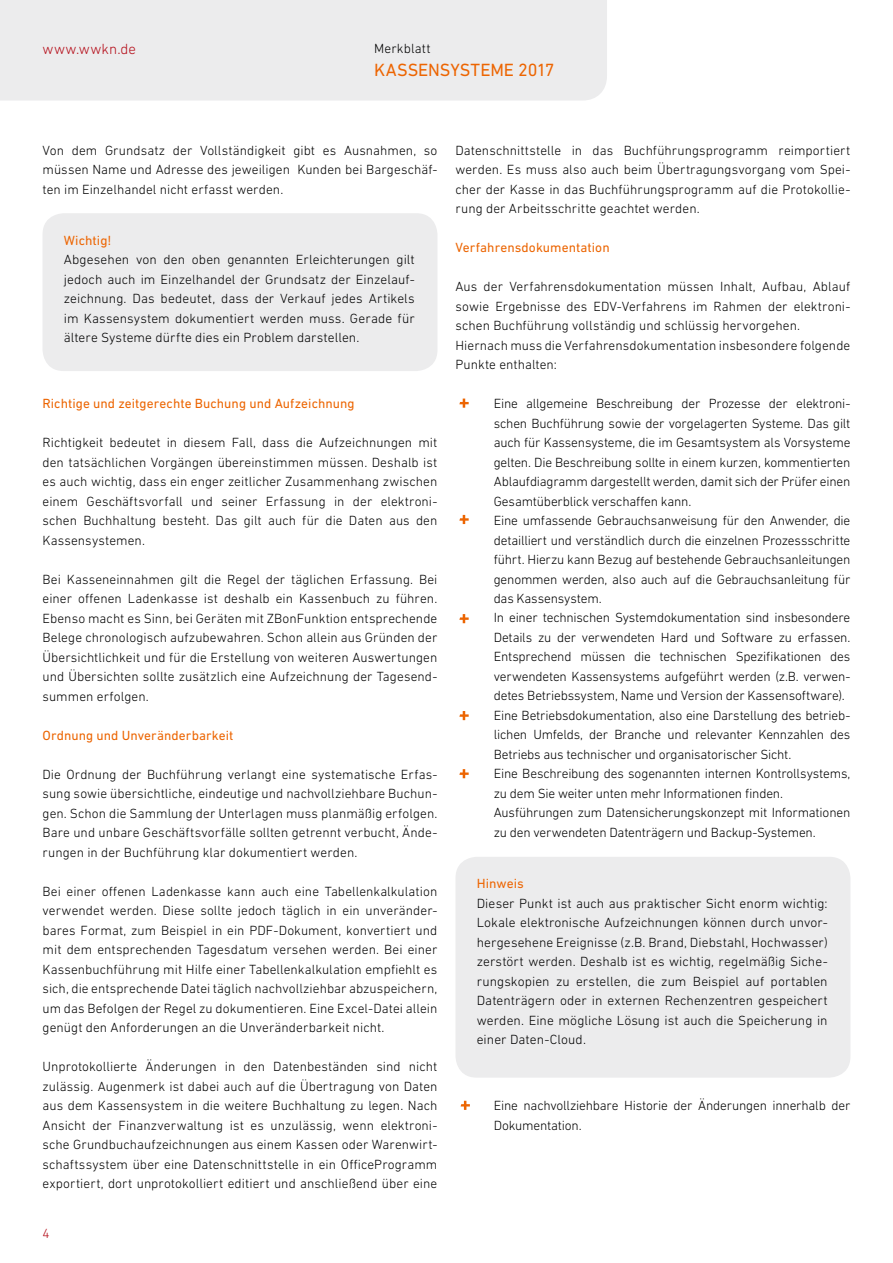
<style>
.page{position:relative;width:893px;height:1263px;background:#fff}
.page>*{position:absolute;margin:0;border:0;box-sizing:border-box;transform-origin:0 0}
.t1{font:18px "DIN Next LT Pro";letter-spacing:-.005em;color:#ec6502}
.t2{font:300 15px "DIN Next LT Pro";letter-spacing:.02em;color:#b50f1b}
.t3{font:300 13.5px/19.5px "DIN Next LT Pro";letter-spacing:-.01em;color:#000;text-align:justify}
.t4{font:13.5px "DIN Next LT Pro";letter-spacing:.005em;color:#ec6502}
.t5{font:300 13.5px "DIN Next LT Pro";letter-spacing:.01em;color:#000}
.t6{font:300 13.5px "DIN Next LT Pro";color:#b50f1b}
</style>
<div class="page">
<div style="left:0;top:0;width:607px;height:101px;background:#ececed"></div>
<div style="left:43px;top:213px;width:394px;height:158px;background:#ececed;border-radius:21px"></div>
<div style="left:455px;top:857px;width:395px;height:221px;background:#ececed;border-radius:21px"></div>
<svg style="left:459px;top:399px;width:10px;height:9px"></svg>
<svg style="left:459px;top:515px;width:10px;height:9px"></svg>
<svg style="left:459px;top:614px;width:10px;height:9px"></svg>
<svg style="left:459px;top:711px;width:10px;height:9px"></svg>
<svg style="left:459px;top:769px;width:10px;height:9px"></svg>
<svg style="left:461px;top:1101px;width:9px;height:9px"></svg>
<p class="t2" style="left:43px;top:40px;width:95px">www.wwkn.de</p>
<p class="t5" style="left:374px;top:40px;width:58px">Merkblatt</p>
<h1 class="t1" style="left:374px;top:60px;width:182px">Kassensysteme 2017</h1>
<p class="t3" style="left:43px;top:140px;width:396px">Von dem Grundsatz der Vollständigkeit gibt es Ausnahmen, so müssen Name und Adresse des jeweiligen Kunden bei Bargeschäf&shy;ten im Einzelhandel nicht erfasst werden.</p>
<p class="t4" style="left:64px;top:232px;width:49px">Wichtig!</p>
<p class="t3" style="left:64px;top:250px;width:353px">Abgesehen von den oben genannten Erleichterungen gilt jedoch auch im Einzelhandel der Grundsatz der Einzelauf&shy;zeichnung. Das bedeutet, dass der Verkauf jedes Artikels im Kassensystem dokumentiert werden muss. Gerade für ältere Systeme dürfte dies ein Problem darstellen.</p>
<p class="t4" style="left:43px;top:396px;width:314px">Richtige und zeitgerechte Buchung und Aufzeichnung</p>
<p class="t3" style="left:43px;top:433px;width:396px">Richtigkeit bedeutet in diesem Fall, dass die Aufzeichnungen mit den tatsächlichen Vorgängen übereinstimmen müssen. Deshalb ist es auch wichtig, dass ein enger zeitlicher Zusammenhang zwischen einem Geschäftsvorfall und seiner Erfassung in der elektroni&shy;schen Buchhaltung besteht. Das gilt auch für die Daten aus den Kassensystemen.</p>
<p class="t3" style="left:43px;top:569px;width:396px">Bei Kasseneinnahmen gilt die Regel der täglichen Erfassung. Bei einer offenen Ladenkasse ist deshalb ein Kassenbuch zu führen.<br>Ebenso macht es Sinn, bei Geräten mit ZBonFunktion entsprechende Belege chronologisch aufzubewahren. Schon allein aus Gründen der Übersichtlichkeit und für die Erstellung von weiteren Auswertungen und Übersichten sollte zusätzlich eine Aufzeichnung der Tagesend&shy;summen erfolgen.</p>
<p class="t4" style="left:43px;top:727px;width:192px">Ordnung und Unveränderbarkeit</p>
<p class="t3" style="left:43px;top:764px;width:396px">Die Ordnung der Buchführung verlangt eine systematische Erfas&shy;sung sowie übersichtliche, eindeutige und nachvollziehbare Buchun&shy;gen. Schon die Sammlung der Unterlagen muss planmäßig erfolgen.<br>Bare und unbare Geschäftsvorfälle sollten getrennt verbucht, Ände&shy;rungen in der Buchführung klar dokumentiert werden.</p>
<p class="t3" style="left:43px;top:881px;width:396px">Bei einer offenen Ladenkasse kann auch eine Tabellenkalkulation verwendet werden. Diese sollte jedoch täglich in ein unveränder&shy;bares Format, zum Beispiel in ein PDF-Dokument, konvertiert und mit dem entsprechenden Tagesdatum versehen werden. Bei einer Kassenbuchführung mit Hilfe einer Tabellenkalkulation empfiehlt es sich, die entsprechende Datei täglich nachvollziehbar abzuspeichern, um das Befolgen der Regel zu dokumentieren. Eine Excel-Datei allein genügt den Anforderungen an die Unveränderbarkeit nicht.</p>
<p class="t3" style="left:43px;top:1057px;width:396px">Unprotokollierte Änderungen in den Datenbeständen sind nicht zulässig. Augenmerk ist dabei auch auf die Übertragung von Daten aus dem Kassensystem in die weitere Buchhaltung zu legen. Nach Ansicht der Finanzverwaltung ist es unzulässig, wenn elektroni&shy;sche Grundbuchaufzeichnungen aus einem Kassen oder Warenwirt&shy;schaftssystem über eine Datenschnittstelle in ein OfficeProgramm exportiert, dort unprotokolliert editiert und anschließend über eine</p>
<p class="t6" style="left:43px;top:1226px;width:9px">4</p>
<p class="t3" style="left:455px;top:140px;width:396px">Datenschnittstelle in das Buchführungsprogramm reimportiert werden. Es muss also auch beim Übertragungsvorgang vom Spei&shy;cher der Kasse in das Buchführungsprogramm auf die Protokollie&shy;rung der Arbeitsschritte geachtet werden.</p>
<p class="t4" style="left:455px;top:240px;width:156px">Verfahrensdokumentation</p>
<p class="t3" style="left:455px;top:277px;width:396px;text-align:left">Aus der Verfahrensdokumentation müssen Inhalt, Aufbau, Ablauf sowie Ergebnisse des EDV-Verfahrens im Rahmen der elektroni&shy;schen Buchführung vollständig und schlüssig hervorgehen.<br>Hiernach muss die Verfahrensdokumentation insbesondere folgende Punkte enthalten:</p>
<p class="t3" style="left:494px;top:394px;width:358px;text-align:left">Eine allgemeine Beschreibung der Prozesse der elektroni&shy;schen Buchführung sowie der vorgelagerten Systeme. Das gilt auch für Kassensysteme, die im Gesamtsystem als Vorsysteme gelten. Die Beschreibung sollte in einem kurzen, kommentierten Ablaufdiagramm dargestellt werden, damit sich der Prüfer einen Gesamtüberblick verschaffen kann.<br>Eine umfassende Gebrauchsanweisung für den Anwender, die detailliert und verständlich durch die einzelnen Prozessschritte führt. Hierzu kann Bezug auf bestehende Gebrauchsanleitungen genommen werden, also auch auf die Gebrauchsanleitung für das Kassensystem.<br>In einer technischen Systemdokumentation sind insbesondere Details zu der verwendeten Hard und Software zu erfassen.<br>Entsprechend müssen die technischen Spezifikationen des verwendeten Kassensystems aufgeführt werden (z.B. verwen&shy;detes Betriebssystem, Name und Version der Kassensoftware).<br>Eine Betriebsdokumentation, also eine Darstellung des betrieb&shy;lichen Umfelds, der Branche und relevanter Kennzahlen des Betriebs aus technischer und organisatorischer Sicht.<br>Eine Beschreibung des sogenannten internen Kontrollsystems, zu dem Sie weiter unten mehr Informationen finden.<br>Ausführungen zum Datensicherungskonzept mit Informationen zu den verwendeten Datenträgern und Backup-Systemen.</p>
<p class="t4" style="left:477px;top:876px;width:49px">H inweis</p>
<p class="t3" style="left:477px;top:893px;width:353px">Dieser Punkt ist auch aus praktischer Sicht enorm wichtig:<br>Lokale elektronische Aufzeichnungen können durch unvor&shy;hergesehene Ereignisse (z.B. Brand, Diebstahl, Hochwasser) zerstört werden. Deshalb ist es wichtig, regelmäßig Siche&shy;rungskopien zu erstellen, die zum Beispiel auf portablen Datenträgern oder in externen Rechenzentren gespeichert werden. Eine mögliche Lösung ist auch die Speicherung in einer Daten-Cloud.</p>
<p class="t3" style="left:494px;top:1096px;width:358px">Eine nachvollziehbare Historie der Änderungen innerhalb der<br>Dokumentation.</p>
</div>
